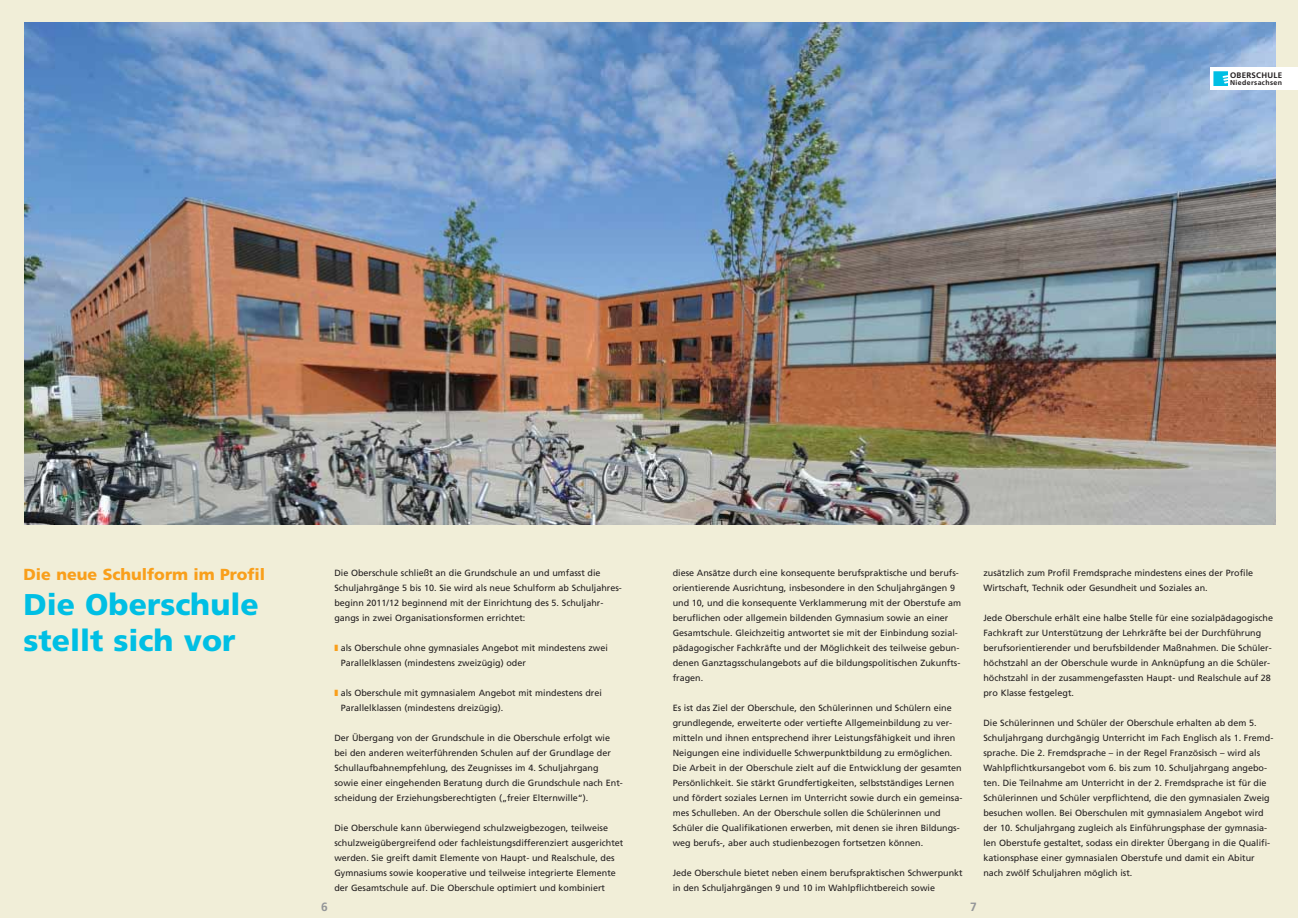
<style>
.page{position:relative;width:1298px;height:918px;background:#f1eed8}
.page>*{position:absolute;margin:0;border:0;box-sizing:border-box;transform-origin:0 0}
.t1{font:900 30px/36px "Frutiger";color:#00bfe4}
.t2{font:900 16px "Frutiger";color:#f99f1b}
.t3{font:700 12px "Frutiger";color:#939598}
.t4{font:9px/15px "Frutiger";color:#231f20}
.t5{font:700 8px "Frutiger";letter-spacing:.035em;color:#231f20}
.t6{font:700 7px "Frutiger";letter-spacing:.055em;color:#231f20}
.s1{color:#f99f1b}
</style>
<div class="page">
<img style="left:24px;top:22px;width:1251px;height:503px">
<div style="left:1210px;top:68px;width:88px;height:22px;background:#fff"></div>
<svg style="left:1213px;top:72px;width:14px;height:14px"></svg>
<p class="t5" style="left:1230px;top:72px;width:54px">OBERSCHULE</p>
<p class="t6" style="left:1230px;top:80px;width:54px">Niedersachsen</p>
<h2 class="t2" style="left:24px;top:568px;width:243px">Die neue Schulform im Profil</h2>
<h1 class="t1" style="left:24px;top:589px;width:237px">Die Oberschule stellt sich vor</h1>
<p class="t4" style="left:334px;top:566px;width:289px">Die Oberschule schließt an die Grundschule an und umfasst die Schuljahrgänge 5 bis 10. Sie wird als neue Schulform ab Schuljahres&shy;beginn 2011/12 beginnend mit der Einrichtung des 5. Schuljahr&shy;gangs in zwei Organisationsformen errichtet:</p>
<p class="t4" style="left:341px;top:641px;width:269px;text-indent:-6px"><span class="s1">❚</span> als Oberschule ohne gymnasiales Angebot mit mindestens zwei<br>Parallelklassen (mindestens zweizügig) oder</p>
<p class="t4" style="left:341px;top:686px;width:263px;text-indent:-6px"><span class="s1">❚</span> als Oberschule mit gymnasialem Angebot mit mindestens drei<br>Parallelklassen (mindestens dreizügig).</p>
<p class="t4" style="left:334px;top:731px;width:290px">Der Übergang von der Grundschule in die Oberschule erfolgt wie bei den anderen weiterführenden Schulen auf der Grundlage der Schullaufbahnempfehlung, des Zeugnisses im 4. Schuljahrgang sowie einer eingehenden Beratung durch die Grundschule nach Ent&shy;scheidung der Erziehungsberechtigten („freier Elternwille“).</p>
<p class="t4" style="left:334px;top:821px;width:291px">Die Oberschule kann überwiegend schulzweigbezogen, teilweise schulzweigübergreifend oder fachleistungsdifferenziert ausgerichtet werden. Sie greift damit Elemente von Haupt- und Realschule, des Gymnasiums sowie kooperative und teilweise integrierte Elemente der Gesamtschule auf. Die Oberschule optimiert und kombiniert</p>
<h3 class="t3" style="left:321px;top:902px;width:8px">6</h3>
<p class="t4" style="left:673px;top:566px;width:290px">diese Ansätze durch eine konsequente berufspraktische und berufs&shy;orientierende Ausrichtung, insbesondere in den Schuljahrgängen 9 und 10, und die konsequente Verklammerung mit der Oberstufe am beruflichen oder allgemein bildenden Gymnasium sowie an einer Gesamtschule. Gleichzeitig antwortet sie mit der Einbindung sozial&shy;pädagogischer Fachkräfte und der Möglichkeit des teilweise gebun&shy;denen Ganztagsschulangebots auf die bildungspolitischen Zukunfts&shy;fragen.</p>
<p class="t4" style="left:673px;top:701px;width:291px">Es ist das Ziel der Oberschule, den Schülerinnen und Schülern eine grundlegende, erweiterte oder vertiefte Allgemeinbildung zu ver&shy;mitteln und ihnen entsprechend ihrer Leistungsfähigkeit und ihren Neigungen eine individuelle Schwerpunktbildung zu ermöglichen.<br>Die Arbeit in der Oberschule zielt auf die Entwicklung der gesamten Persönlichkeit. Sie stärkt Grundfertigkeiten, selbstständiges Lernen und fördert soziales Lernen im Unterricht sowie durch ein gemeinsa&shy;mes Schulleben. An der Oberschule sollen die Schülerinnen und Schüler die Qualifikationen erwerben, mit denen sie ihren Bildungs&shy;weg berufs-, aber auch studienbezogen fortsetzen können.</p>
<p class="t4" style="left:673px;top:866px;width:292px">Jede Oberschule bietet neben einem berufspraktischen Schwerpunkt in den Schuljahrgängen 9 und 10 im Wahlpflichtbereich sowie</p>
<p class="t4" style="left:983px;top:566px;width:271px">zusätzlich zum Profil Fremdsprache mindestens eines der Profile<br>Wirtschaft, Technik oder Gesundheit und Soziales an.</p>
<p class="t4" style="left:983px;top:611px;width:291px">Jede Oberschule erhält eine halbe Stelle für eine sozialpädagogische Fachkraft zur Unterstützung der Lehrkräfte bei der Durchführung berufsorientierender und berufsbildender Maßnahmen. Die Schüler&shy;höchstzahl an der Oberschule wurde in Anknüpfung an die Schüler&shy;höchstzahl in der zusammengefassten Haupt- und Realschule auf 28 pro Klasse festgelegt.</p>
<p class="t4" style="left:983px;top:716px;width:291px">Die Schülerinnen und Schüler der Oberschule erhalten ab dem 5.<br>Schuljahrgang durchgängig Unterricht im Fach Englisch als 1. Fremd&shy;sprache. Die 2. Fremdsprache – in der Regel Französisch – wird als Wahlpflichtkursangebot vom 6. bis zum 10. Schuljahrgang angebo&shy;ten. Die Teilnahme am Unterricht in der 2. Fremdsprache ist für die Schülerinnen und Schüler verpflichtend, die den gymnasialen Zweig besuchen wollen. Bei Oberschulen mit gymnasialem Angebot wird der 10. Schuljahrgang zugleich als Einführungsphase der gymnasia&shy;len Oberstufe gestaltet, sodass ein direkter Übergang in die Qualifi&shy;kationsphase einer gymnasialen Oberstufe und damit ein Abitur nach zwölf Schuljahren möglich ist.</p>
<h3 class="t3" style="left:970px;top:902px;width:8px">7</h3>
</div>
